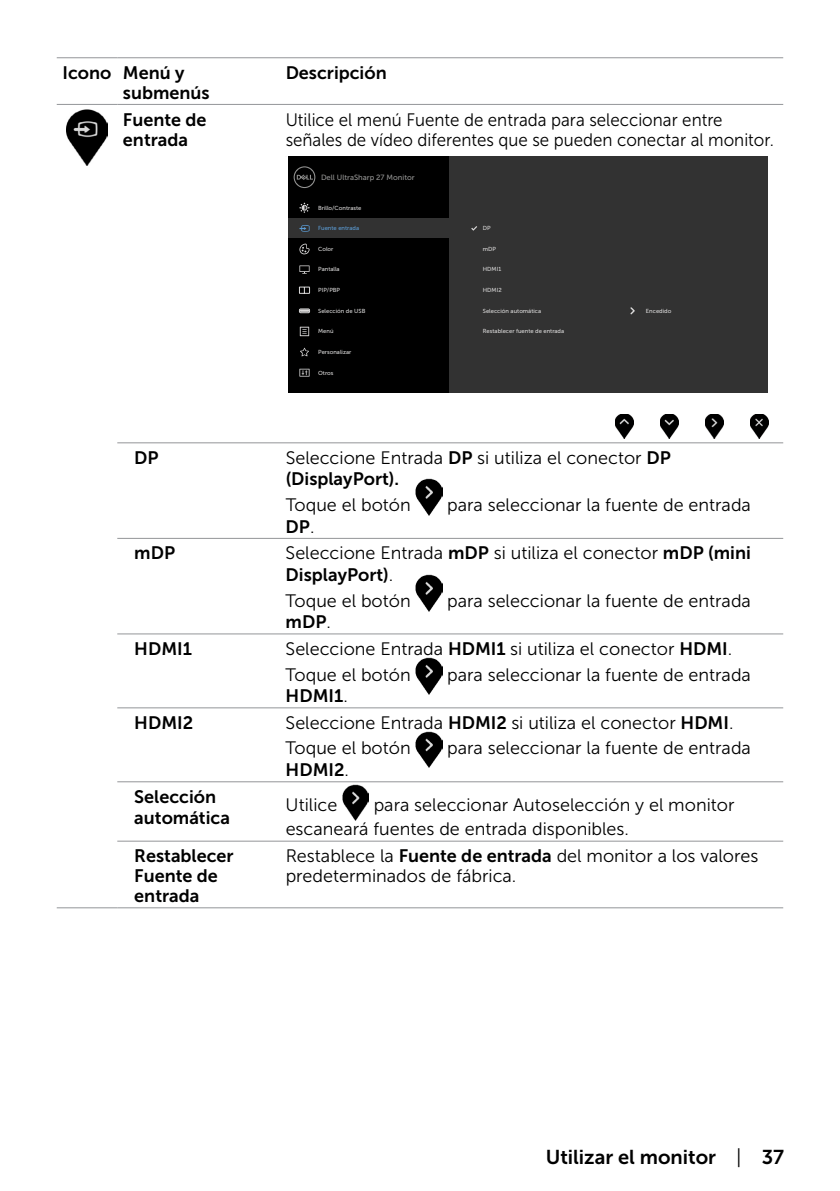
<style>
.page{position:relative;width:840px;height:1191px;background:#fff}
.page>*{position:absolute;margin:0;border:0;box-sizing:border-box;transform-origin:0 0}
.t1{font:20px "Museo Sans For Dell 700";color:#000}
.t2{font:18px/25.6px "Museo Sans For Dell 300";color:#000}
.t3{font:18px/20px "Museo Sans For Dell 700";color:#000}
.t4{font:18px/20px "Museo Sans For Dell 300";color:#000;scale:.94 1}
.t5{font:7.6px "Museo Sans For Dell 500";color:#939392}
.t6{font:5.8px "Museo Sans For Dell 500";color:#dad9d9}
.t7{font:5.8px "Museo Sans For Dell 500";color:#5b9bd3}
.s1{font-family:"Museo Sans For Dell 700"}
.s2{font-family:"Museo Sans For Dell 300"}
</style>
<div class="page">
<hr style="left:57px;top:104px;width:60px;height:1px;background:#939598">
<hr style="left:117px;top:104px;width:163px;height:1px;background:#939598">
<hr style="left:280px;top:104px;width:502px;height:1px;background:#939598">
<hr style="left:57px;top:57px;width:60px;height:1px;background:#939598">
<hr style="left:117px;top:57px;width:163px;height:1px;background:#939598">
<hr style="left:280px;top:57px;width:502px;height:1px;background:#939598">
<hr style="left:117px;top:442px;width:163px;height:1px;background:#939598">
<hr style="left:280px;top:442px;width:502px;height:1px;background:#939598">
<hr style="left:117px;top:538px;width:163px;height:1px;background:#939598">
<hr style="left:280px;top:538px;width:502px;height:1px;background:#939598">
<hr style="left:117px;top:633px;width:163px;height:1px;background:#939598">
<hr style="left:280px;top:633px;width:502px;height:1px;background:#939598">
<hr style="left:117px;top:707px;width:163px;height:1px;background:#939598">
<hr style="left:280px;top:707px;width:502px;height:1px;background:#939598">
<hr style="left:117px;top:781px;width:163px;height:1px;background:#939598">
<hr style="left:280px;top:781px;width:502px;height:1px;background:#939598">
<hr style="left:57px;top:907px;width:60px;height:1px;background:#939598">
<hr style="left:117px;top:841px;width:163px;height:1px;background:#939598">
<hr style="left:280px;top:841px;width:502px;height:1px;background:#939598">
<hr style="left:117px;top:907px;width:163px;height:1px;background:#939598">
<hr style="left:280px;top:907px;width:502px;height:1px;background:#939598">
<img style="left:66px;top:110px;width:41px;height:56px">
<div style="left:448px;top:156px;width:34px;height:237px;background:#323232"></div>
<div style="left:288px;top:156px;width:160px;height:41px;background:#000"></div>
<svg style="left:293px;top:166px;width:22px;height:22px"></svg>
<div style="left:482px;top:156px;width:146px;height:237px;background:#323232"></div>
<div style="left:288px;top:218px;width:160px;height:21px;background:#323232"></div>
<div style="left:288px;top:239px;width:160px;height:20px;background:#000"></div>
<div style="left:288px;top:259px;width:160px;height:21px;background:#000"></div>
<div style="left:288px;top:280px;width:160px;height:20px;background:#000"></div>
<div style="left:288px;top:300px;width:160px;height:21px;background:#000"></div>
<div style="left:288px;top:321px;width:160px;height:21px;background:#000"></div>
<div style="left:288px;top:342px;width:160px;height:20px;background:#000"></div>
<div style="left:288px;top:362px;width:160px;height:21px;background:#000"></div>
<div style="left:288px;top:383px;width:160px;height:10px;background:#000"></div>
<div style="left:288px;top:197px;width:160px;height:21px;background:#000"></div>
<div style="left:628px;top:156px;width:139px;height:237px;background:#323232"></div>
<svg style="left:471px;top:226px;width:6px;height:5px"></svg>
<img style="left:615px;top:414px;width:18px;height:25px">
<img style="left:660px;top:414px;width:17px;height:25px">
<img style="left:705px;top:414px;width:17px;height:25px">
<img style="left:750px;top:414px;width:17px;height:25px">
<svg style="left:630px;top:307px;width:4px;height:7px"></svg>
<svg style="left:299px;top:225px;width:10px;height:7px"></svg>
<svg style="left:299px;top:265px;width:10px;height:9px"></svg>
<svg style="left:299px;top:327px;width:10px;height:9px"></svg>
<svg style="left:300px;top:347px;width:9px;height:9px"></svg>
<svg style="left:299px;top:369px;width:10px;height:7px"></svg>
<svg style="left:298px;top:286px;width:12px;height:8px"></svg>
<svg style="left:299px;top:203px;width:10px;height:10px"></svg>
<svg style="left:299px;top:243px;width:11px;height:12px"></svg>
<div style="left:299px;top:308px;width:11px;height:5px;border:1px solid #dad9d9"></div>
<img style="left:415px;top:479px;width:27px;height:36px">
<img style="left:415px;top:574px;width:27px;height:37px">
<img style="left:415px;top:657px;width:27px;height:37px">
<img style="left:415px;top:731px;width:27px;height:37px">
<img style="left:342px;top:784px;width:26px;height:37px">
<p class="t3" style="left:123px;top:62px;width:88px;text-indent:-60px">Icono Menú y submenús</p>
<p class="t3" style="left:285px;top:62px;width:102px">Descripción</p>
<p class="t3" style="left:123px;top:110px;width:85px">Fuente de entrada</p>
<p class="t4" style="left:285px;top:110px;width:521px">Utilice el menú Fuente de entrada para seleccionar entre señales de vídeo diferentes que se pueden conectar al monitor.</p>
<p class="t5" style="left:321px;top:173px;width:95px">Dell UltraSharp 27 Monitor</p>
<p class="t6" style="left:318px;top:204px;width:45px">Brillo/Contraste</p>
<p class="t7" style="left:318px;top:225px;width:42px">Fuente entrada</p>
<p class="t6" style="left:318px;top:246px;width:17px">Color</p>
<p class="t6" style="left:318px;top:266px;width:23px">Pantalla</p>
<p class="t6" style="left:318px;top:287px;width:23px">PIP/PBP</p>
<p class="t6" style="left:318px;top:307px;width:49px">Selección de USB</p>
<p class="t6" style="left:318px;top:328px;width:17px">Menú</p>
<p class="t6" style="left:318px;top:349px;width:35px">Personalizar</p>
<p class="t6" style="left:318px;top:369px;width:17px">Otros</p>
<p class="t6" style="left:482px;top:224px;width:9px">DP</p>
<p class="t6" style="left:482px;top:246px;width:15px">mDP</p>
<p class="t6" style="left:482px;top:266px;width:20px">HDMI1</p>
<p class="t6" style="left:482px;top:287px;width:20px">HDMI2</p>
<p class="t6" style="left:482px;top:307px;width:60px">Selección automática</p>
<p class="t6" style="left:482px;top:328px;width:83px">Restablecer fuente de entrada</p>
<p class="t6" style="left:645px;top:307px;width:27px">Encedido</p>
<p class="t3" style="left:134px;top:447px;width:26px">DP</p>
<p class="t2" style="left:285px;top:445px;width:386px">Seleccione Entrada <span class="s1">DP</span> si utiliza el conector <span class="s1">DP</span></p>
<p class="t3" style="left:285px;top:469px;width:115px">(DisplayPort).</p>
<p class="t2" style="left:285px;top:492px;width:126px">Toque el botón</p>
<p class="t2" style="left:447px;top:492px;width:305px">para seleccionar la fuente de entrada</p>
<p class="t3" style="left:285px;top:516px;width:30px">DP<span class="s2">.</span></p>
<p class="t3" style="left:134px;top:543px;width:42px">mDP</p>
<p class="t2" style="left:285px;top:540px;width:466px">Seleccione Entrada <span class="s1">mDP</span> si utiliza el conector <span class="s1">mDP (mini</span></p>
<p class="t3" style="left:285px;top:565px;width:109px">DisplayPort)<span class="s2">.</span></p>
<p class="t2" style="left:285px;top:588px;width:126px">Toque el botón</p>
<p class="t2" style="left:447px;top:588px;width:305px">para seleccionar la fuente de entrada</p>
<p class="t3" style="left:285px;top:612px;width:47px">mDP<span class="s2">.</span></p>
<p class="t3" style="left:134px;top:638px;width:59px">HDMI1</p>
<p class="t2" style="left:285px;top:636px;width:448px">Seleccione Entrada <span class="s1">HDMI1</span> si utiliza el conector <span class="s1">HDMI</span>.<br>Toque el botón</p>
<p class="t2" style="left:447px;top:661px;width:305px">para seleccionar la fuente de entrada</p>
<p class="t3" style="left:285px;top:686px;width:64px">HDMI1<span class="s2">.</span></p>
<p class="t3" style="left:134px;top:712px;width:60px">HDMI2</p>
<p class="t2" style="left:285px;top:710px;width:449px">Seleccione Entrada <span class="s1">HDMI2</span> si utiliza el conector <span class="s1">HDMI</span>.<br>Toque el botón</p>
<p class="t2" style="left:447px;top:735px;width:305px">para seleccionar la fuente de entrada</p>
<p class="t3" style="left:285px;top:760px;width:65px">HDMI2<span class="s2">.</span></p>
<p class="t3" style="left:134px;top:785px;width:97px;line-height:21.6px">Selección automática</p>
<p class="t2" style="left:285px;top:792px;width:53px">Utilice</p>
<p class="t2" style="left:285px;top:793px;width:450px;line-height:24px;text-indent:88px">para seleccionar Autoselección y el monitor escaneará fuentes de entrada disponibles.</p>
<p class="t3" style="left:134px;top:846px;width:101px">Restablecer<br>Fuente de entrada</p>
<p class="t2" style="left:285px;top:846px;width:474px;line-height:20px">Restablece la <span class="s1">Fuente de entrada</span> del monitor a los valores predeterminados de fábrica.</p>
<p class="t1" style="left:545px;top:1145px;width:240px">Utilizar el monitor <span class="s2">|</span> 37</p>
</div>
